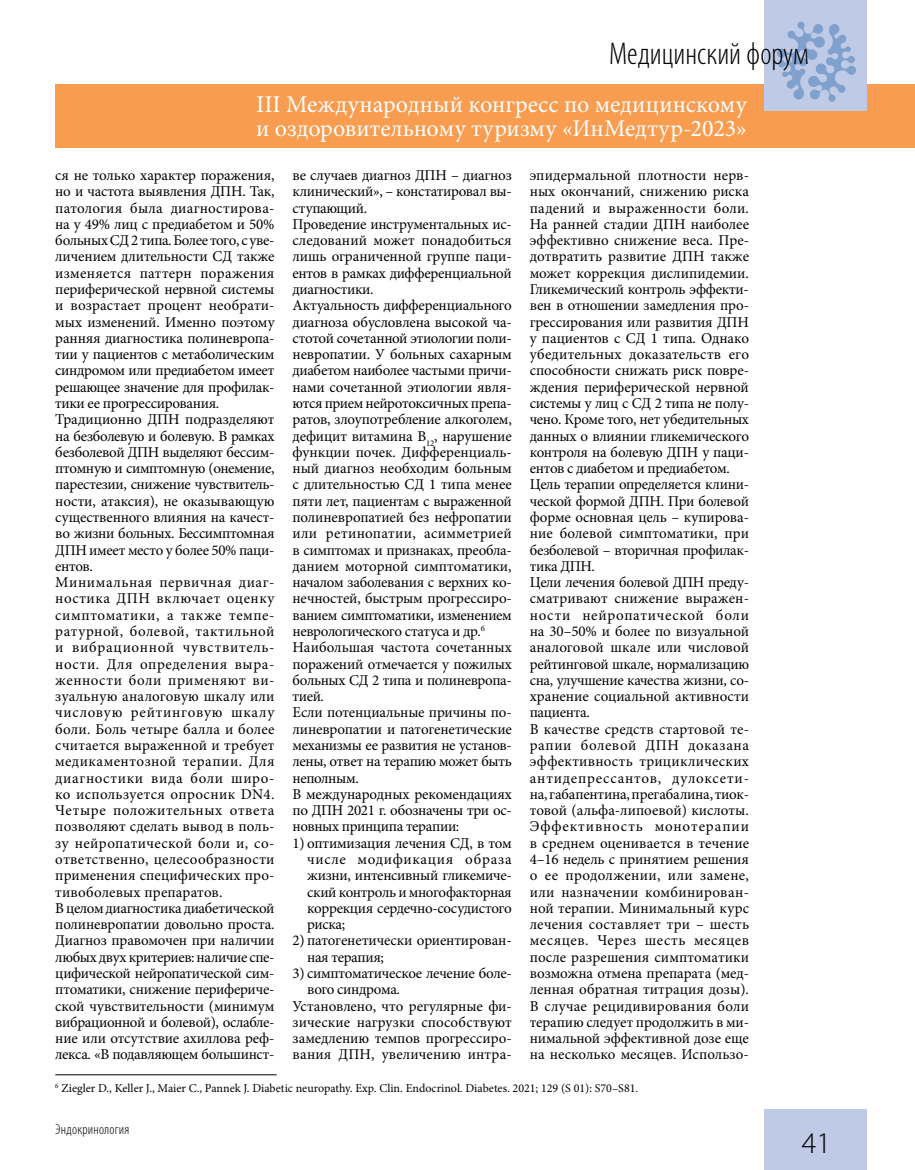
<style>
.page{position:relative;width:915px;height:1170px;background:#fff}
.page>*{position:absolute;margin:0;border:0;box-sizing:border-box;transform-origin:0 0}
.t1{font:300 condensed 31.5px "Myriad Pro";color:#000}
.t2{font:300 30px "Myriad Pro";color:#000}
.t3{font:24px/24px "Minion Pro";letter-spacing:.005em;color:#fff}
.t4{font:15px/16.2px "Minion Pro";letter-spacing:-.01em;color:#000}
.t5{font:15px "Minion Pro";letter-spacing:.01em;color:#000}
.t6{font:300 condensed 14.25px "Myriad Pro";letter-spacing:.015em;color:#000}
.t7{font:12px "Minion Pro";color:#000}
</style>
<div class="page">
<div style="left:55px;top:84px;width:859px;height:63px;background:#f89c4f"></div>
<div style="left:764px;top:0;width:102px;height:111px;background:#bfcbe6"></div>
<div style="left:764px;top:1108px;width:102px;height:61px;background:#bfcbe6"></div>
<svg style="left:777px;top:22px;width:78px;height:80px"></svg>
<hr style="left:55px;top:1074px;width:221px;height:1px;background:#000">
<h1 class="t1" style="left:608px;top:35px;width:201px">Медицинский форум</h1>
<h3 class="t3" style="left:256px;top:93px;width:492px">III Международный конгресс по медицинскому и оздоровительному туризму «ИнМедтур-2023»</h3>
<p class="t4" style="left:55px;top:167px;width:221px">ся не только характер поражения, но и частота выявления ДПН. Так, патология была диагностирова&shy;на у 49% лиц с предиабетом и 50% больных СД 2 типа. Более того, с уве&shy;личением длительности СД также изменяется паттерн поражения периферической нервной системы и возрастает процент необрати&shy;мых изменений. Именно поэтому ранняя диагностика полиневропа&shy;тии у пациентов с метаболическим синдромом или предиабетом имеет решающее значение для профилак&shy;тики ее прогрессирования.<br>Традиционно ДПН подразделяют на безболевую и болевую. В рамках безболевой ДПН выделяют бессим&shy;птомную и симптомную (онемение, парестезии, снижение чувствитель&shy;ности, атаксия), не оказывающую существенного влияния на качест&shy;во жизни больных. Бессимптомная<br>ДПН имеет место у более 50% паци&shy;ентов.<br>Минимальная первичная диаг&shy;ностика ДПН включает оценку симптоматики, а также темпе&shy;ратурной, болевой, тактильной и вибрационной чувствитель&shy;ности. Для определения выра&shy;женности боли применяют ви&shy;зуальную аналоговую шкалу или числовую рейтинговую шкалу боли. Боль четыре балла и более считается выраженной и требует медикаментозной терапии. Для диагностики вида боли широ&shy;ко используется опросник DN4.<br>Четыре положительных ответа позволяют сделать вывод в поль&shy;зу нейропатической боли и, со&shy;ответственно, целесообразности применения специфических про&shy;тивоболевых препаратов.<br>В целом диагностика диабетической полиневропатии довольно проста.<br>Диагноз правомочен при наличии любых двух критериев: наличие спе&shy;цифической нейропатической сим&shy;птоматики, снижение перифериче&shy;ской чувствительности (минимум вибрационной и болевой), ослабле&shy;ние или отсутствие ахиллова реф&shy;лекса. «В подавляющем большинст-</p>
<p class="t4" style="left:292px;top:167px;width:221px">ве случаев диагноз ДПН – диагноз клинический», – констатировал вы&shy;ступающий.<br>Проведение инструментальных ис&shy;следований может понадобиться лишь ограниченной группе паци&shy;ентов в рамках дифференциальной диагностики.<br>Актуальность дифференциального диагноза обусловлена высокой ча&shy;стотой сочетанной этиологии поли&shy;невропатии. У больных сахарным диабетом наиболее частыми причи&shy;нами сочетанной этиологии явля&shy;ются прием нейротоксичных препа&shy;ратов, злоупотребление алкоголем, дефицит витамина В<sub>12</sub>, нарушение функции почек. Дифференциаль&shy;ный диагноз необходим больным с длительностью СД 1 типа менее пяти лет, пациентам с выраженной полиневропатией без нефропатии или ретинопатии, асимметрией в симптомах и признаках, преобла&shy;данием моторной симптоматики, началом заболевания с верхних ко&shy;нечностей, быстрым прогрессиро&shy;ванием симптоматики, изменением неврологического статуса и др.<sup>6<br></sup>Наибольшая частота сочетанных поражений отмечается у пожилых больных СД 2 типа и полиневропа&shy;тией.<br>Если потенциальные причины по&shy;линевропатии и патогенетические механизмы ее развития не установ&shy;лены, ответ на терапию может быть неполным.<br>В международных рекомендациях по ДПН 2021 г. обозначены три ос&shy;новных принципа терапии:</p>
<p class="t4" style="left:529px;top:167px;width:221px">эпидермальной плотности нерв&shy;ных окончаний, снижению риска падений и выраженности боли.<br>На ранней стадии ДПН наиболее эффективно снижение веса. Пре&shy;дотвратить развитие ДПН также может коррекция дислипидемии.<br>Гликемический контроль эффекти&shy;вен в отношении замедления про&shy;грессирования или развития ДПН у пациентов с СД 1 типа. Однако убедительных доказательств его способности снижать риск повре&shy;ждения периферической нервной системы у лиц с СД 2 типа не полу&shy;чено. Кроме того, нет убедительных данных о влиянии гликемического контроля на болевую ДПН у паци&shy;ентов с диабетом и предиабетом.<br>Цель терапии определяется клини&shy;ческой формой ДПН. При болевой форме основная цель – купирова&shy;ние болевой симптоматики, при безболевой – вторичная профилак&shy;тика ДПН.<br>Цели лечения болевой ДПН преду&shy;сматривают снижение выражен&shy;ности нейропатической боли на 30–50% и более по визуальной аналоговой шкале или числовой рейтинговой шкале, нормализацию сна, улучшение качества жизни, со&shy;хранение социальной активности пациента.<br>В качестве средств стартовой те&shy;рапии болевой ДПН доказана эффективность трициклических антидепрессантов, дулоксети&shy;на, габапентина, прегабалина, тиок&shy;товой (альфа-липоевой) кислоты.<br>Эффективность монотерапии в среднем оценивается в течение<br>4–16 недель с принятием решения о ее продолжении, или замене, или назначении комбинирован&shy;ной терапии. Минимальный курс лечения составляет три – шесть месяцев. Через шесть месяцев после разрешения симптоматики возможна отмена препарата (мед&shy;ленная обратная титрация дозы).<br>В случае рецидивирования боли терапию следует продолжить в ми&shy;нимальной эффективной дозе еще на несколько месяцев. Использо-</p>
<p class="t7" style="left:55px;top:1079px;width:584px"><sup>6</sup> Ziegler D., Keller J., Maier C., Pannek J. Diabetic neuropathy. Exp. Clin. Endocrinol. Diabetes. 2021; 129 (S 01): S70–S81.</p>
<p class="t4" style="left:307px;top:834px;width:206px;text-align:justify;text-indent:-15px">1) оптимизация лечения СД, в том числе модификация образа жизни, интенсивный гликемиче&shy;ский контроль и многофакторная коррекция сердечно-сосудистого риска;</p>
<p class="t4" style="left:307px;top:932px;width:206px;text-indent:-15px">2) патогенетически ориентирован&shy;ная терапия;</p>
<p class="t4" style="left:292px;top:965px;width:221px">3) симптоматическое лечение боле-</p>
<p class="t4" style="left:307px;top:981px;width:94px">вого синдрома.</p>
<p class="t4" style="left:292px;top:997px;width:221px">Установлено, что регулярные фи-</p>
<p class="t4" style="left:292px;top:1013px;width:221px">зические нагрузки способствуют</p>
<p class="t4" style="left:292px;top:1030px;width:221px">замедлению темпов прогрессиро-</p>
<p class="t5" style="left:292px;top:1044px;width:221px">вания ДПН, увеличению интра-</p>
<p class="t6" style="left:55px;top:1120px;width:76px">Эндокринология</p>
<h2 class="t2" style="left:801px;top:1126px;width:31px">41</h2>
</div>
